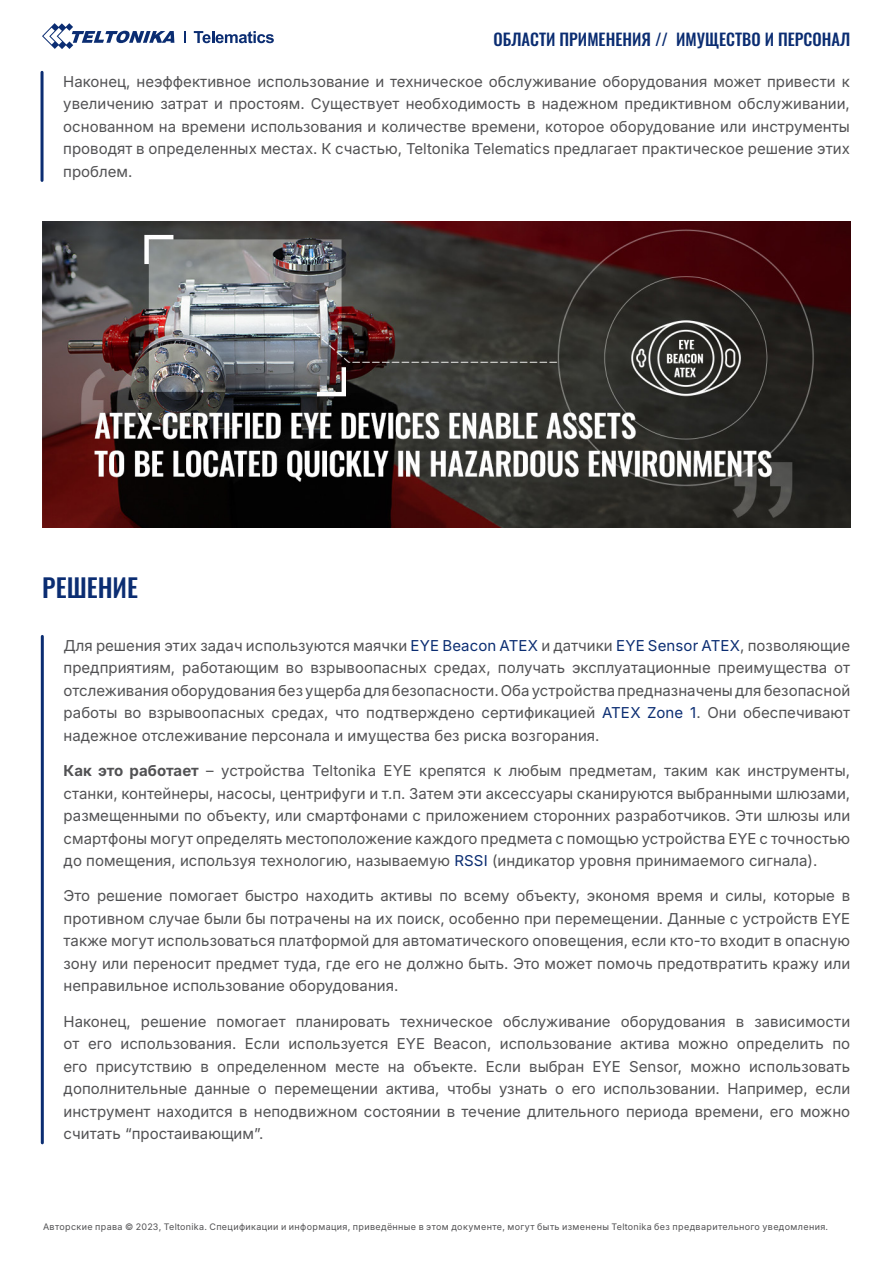
<style>
.page{position:relative;width:893px;height:1263px;background:#fff}
.page>*{position:absolute;margin:0;border:0;box-sizing:border-box;transform-origin:0 0}
.t1{font:500 25.5px "Oswald";color:#0b2d72}
.t2{font:500 16.5px "Oswald";color:#0b2d72}
.t3{font:15px/22.5px "Inter";color:#515153;text-align:justify}
.t4{font:9px "Inter";letter-spacing:.035em;color:#515153}
.s1{color:#0b2d72}
.s2{font-weight:700}
</style>
<div class="page">
<svg style="left:184px;top:31px;width:1px;height:12px"></svg>
<svg style="left:42px;top:23px;width:132px;height:26px"></svg>
<svg style="left:194px;top:31px;width:80px;height:12px"></svg>
<hr style="left:41px;top:636px;width:3px;height:507px;background:#0b2d72">
<img style="left:42px;top:222px;width:809px;height:306px">
<hr style="left:41px;top:72px;width:3px;height:108px;background:#0b2d72">
<p class="t2" style="left:493px;top:31px;width:358px">ОБЛАСТИ ПРИМЕНЕНИЯ // ИМУЩЕСТВО И ПЕРСОНАЛ</p>
<p class="t3" style="left:63px;top:70px;width:788px">Наконец, неэффективное использование и техническое обслуживание оборудования может привести к увеличению затрат и простоям. Существует необходимость в надежном предиктивном обслуживании, основанном на времени использования и количестве времени, которое оборудование или инструменты проводят в определенных местах. К счастью, Teltonika Telematics предлагает практическое решение этих проблем.</p>
<h1 class="t1" style="left:42px;top:575px;width:97px">РЕШЕНИЕ</h1>
<p class="t3" style="left:64px;top:634px;width:788px">Для решения этих задач используются маячки <span class="s1">EYE Beacon ATEX</span> и датчики <span class="s1">EYE Sensor ATEX</span>, позволяющие предприятиям, работающим во взрывоопасных средах, получать эксплуатационные преимущества от отслеживания оборудования без ущерба для безопасности. Оба устройства предназначены для безопасной работы во взрывоопасных средах, что подтверждено сертификацией <span class="s1">ATEX Zone 1</span>. Они обеспечивают надежное отслеживание персонала и имущества без риска возгорания.</p>
<p class="t3" style="left:64px;top:759px;width:788px"><span class="s2">Как это работает</span> – устройства Teltonika EYE крепятся к любым предметам, таким как инструменты, станки, контейнеры, насосы, центрифуги и т.п. Затем эти аксессуары сканируются выбранными шлюзами, размещенными по объекту, или смартфонами с приложением сторонних разработчиков. Эти шлюзы или смартфоны могут определять местоположение каждого предмета с помощью устройства EYE с точностью до помещения, используя технологию, называемую <span class="s1">RSSI</span> (индикатор уровня принимаемого сигнала).</p>
<p class="t3" style="left:64px;top:884px;width:788px">Это решение помогает быстро находить активы по всему объекту, экономя время и силы, которые в противном случае были бы потрачены на их поиск, особенно при перемещении. Данные с устройств EYE также могут использоваться платформой для автоматического оповещения, если кто-то входит в опасную зону или переносит предмет туда, где его не должно быть. Это может помочь предотвратить кражу или неправильное использование оборудования.</p>
<p class="t3" style="left:64px;top:1009px;width:788px">Наконец, решение помогает планировать техническое обслуживание оборудования в зависимости от его использования. Если используется EYE Beacon, использование актива можно определить по его присутствию в определенном месте на объекте. Если выбран EYE Sensor, можно использовать дополнительные данные о перемещении актива, чтобы узнать о его использовании. Например, если инструмент находится в неподвижном состоянии в течение длительного периода времени, его можно считать “простаивающим”.</p>
<p class="t4" style="left:43px;top:1220px;width:787px">Авторские права © 2023, Teltonika. Спецификации и информация, приведённые в этом документе, могут быть изменены Teltonika без предварительного уведомления.</p>
</div>
